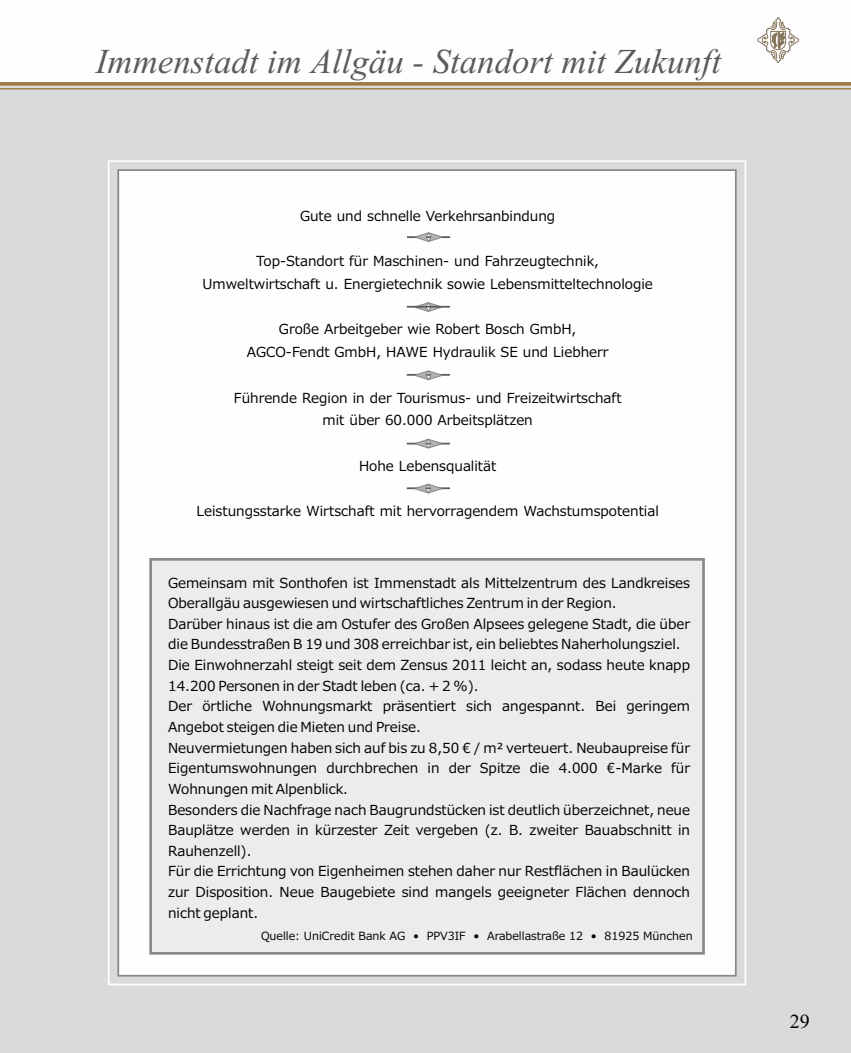
<style>
.page{position:relative;width:851px;height:1053px;background:#fff}
.page>*{position:absolute;margin:0;border:0;box-sizing:border-box;transform-origin:0 0}
.t1{font:italic 45px "Kokila";color:#5b5b5b}
.t2{font:20px "Iskoola Pota";color:#000}
.t3{font:13.75px/20.6px "Meiryo";color:#000;text-align:center}
.t4{font:11.25px "Meiryo";color:#000}
</style>
<div class="page">
<div style="left:0;top:0;width:850px;height:1052px;background:#d9dada"></div>
<div style="left:117px;top:169px;width:620px;height:808px;background:#fefefe"></div>
<div style="left:0;top:0;width:850px;height:84px;background:#fefefe"></div>
<svg style="left:757px;top:17px;width:42px;height:46px"></svg>
<svg style="left:0;top:82px;width:850px;height:4px;background:#a58455"></svg>
<hr style="left:0;top:88px;width:850px;height:1px;background:#9f7945">
<div style="left:148px;top:556px;width:558px;height:399px;background:#ebecec"></div>
<hr style="left:407px;top:236px;width:43px;height:2px;background:#5b5b5b">
<svg style="left:414px;top:301px;width:28px;height:11px"></svg>
<hr style="left:407px;top:306px;width:43px;height:1px;background:#5b5b5b">
<svg style="left:414px;top:231px;width:28px;height:11px"></svg>
<hr style="left:407px;top:374px;width:43px;height:1px;background:#5b5b5b">
<svg style="left:414px;top:370px;width:28px;height:11px"></svg>
<hr style="left:407px;top:442px;width:43px;height:2px;background:#5b5b5b">
<svg style="left:414px;top:438px;width:28px;height:11px"></svg>
<hr style="left:407px;top:487px;width:43px;height:2px;background:#5b5b5b">
<svg style="left:414px;top:483px;width:28px;height:11px"></svg>
<h1 class="t1" style="left:96px;top:32px;width:626px">Immenstadt im Allgäu - Standort mit Zukunft</h1>
<p class="t3" style="left:300px;top:205px;width:256px">Gute und schnelle Verkehrsanbindung</p>
<p class="t3" style="left:202px;top:250px;width:451px;line-height:22.6px">Top-Standort für Maschinen- und Fahrzeugtechnik,<br>Umweltwirtschaft u. Energietechnik sowie Lebensmitteltechnologie</p>
<p class="t3" style="left:247px;top:318px;width:363px;line-height:22.6px">Große Arbeitgeber wie Robert Bosch GmbH,<br>AGCO-Fendt GmbH, HAWE Hydraulik SE und Liebherr</p>
<p class="t3" style="left:234px;top:386px;width:389px;line-height:22.6px">Führende Region in der Tourismus- und Freizeitwirtschaft mit über 60.000 Arbeitsplätzen</p>
<p class="t3" style="left:359px;top:455px;width:139px">Hohe Lebensqualität</p>
<p class="t3" style="left:196px;top:500px;width:464px">Leistungsstarke Wirtschaft mit hervorragendem Wachstumspotential</p>
<p class="t3" style="left:168px;top:572px;width:523px;text-align:left">Gemeinsam mit Sonthofen ist Immenstadt als Mittelzentrum des Landkreises Oberallgäu ausgewiesen und wirtschaftliches Zentrum in der Region.<br>Darüber hinaus ist die am Ostufer des Großen Alpsees gelegene Stadt, die über die Bundesstraßen B 19 und 308 erreichbar ist, ein beliebtes Naherholungsziel.<br>Die Einwohnerzahl steigt seit dem Zensus 2011 leicht an, sodass heute knapp 14.200 Personen in der Stadt leben (ca. + 2 %).<br>Der örtliche Wohnungsmarkt präsentiert sich angespannt. Bei geringem Angebot steigen die Mieten und Preise.<br>Neuvermietungen haben sich auf bis zu 8,50 € / m² verteuert. Neubaupreise für Eigentumswohnungen durchbrechen in der Spitze die 4.000 €-Marke für Wohnungen mit Alpenblick.<br>Besonders die Nachfrage nach Baugrundstücken ist deutlich überzeichnet, neue Bauplätze werden in kürzester Zeit vergeben (z. B. zweiter Bauabschnitt in Rauhenzell).<br>Für die Errichtung von Eigenheimen stehen daher nur Restflächen in Baulücken zur Disposition. Neue Baugebiete sind mangels geeigneter Flächen dennoch nicht geplant.</p>
<p class="t4" style="left:261px;top:929px;width:433px">Quelle: UniCredit Bank AG • PPV3IF • Arabellastraße 12 • 81925 München</p>
<h2 class="t2" style="left:789px;top:1014px;width:21px">29</h2>
</div>
